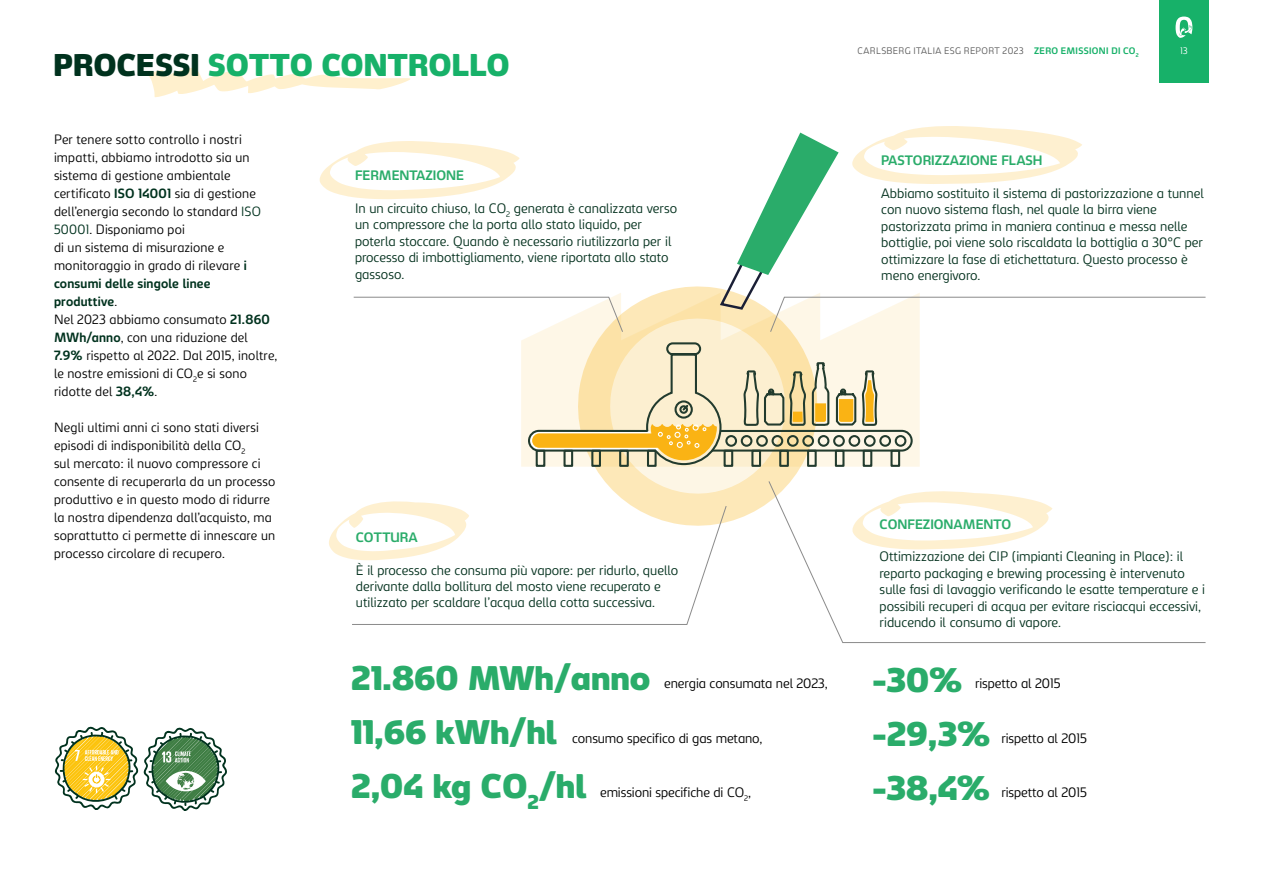
<style>
.page{position:relative;width:1263px;height:893px;background:#fff}
.page>*{position:absolute;margin:0;border:0;box-sizing:border-box;transform-origin:0 0}
.t1{font:900 32.85px "Carlsberg Sans";color:#2aac6a}
.t2{font:900 30px "Carlsberg Sans";color:#17b169}
.t3{font:300 13.2px/16.5px "Carlsberg Sans";color:#05321f}
.t4{font:300 13.2px "Carlsberg Sans";letter-spacing:-.01em;color:#000}
.t5{font:700 13.2px "Carlsberg Sans";color:#2aac6a}
.t6{font:300 12.75px/18px "Carlsberg Sans";letter-spacing:.015em;color:#000}
.t7{font:300 9px "Carlsberg Sans";letter-spacing:.035em;color:#5a5a5a}
.t8{font:700 9px "Carlsberg Sans";letter-spacing:.04em;color:#17b169}
.t9{font:300 9px "Carlsberg Sans";color:#fff}
.s1{color:#00321e}
.s2{font-weight:700;color:#00321e}
</style>
<div class="page">
<svg style="left:55px;top:727px;width:83px;height:83px"></svg>
<svg style="left:144px;top:728px;width:83px;height:83px"></svg>
<svg style="left:147px;top:68px;width:263px;height:29px"></svg>
<svg style="left:320px;top:126px;width:886px;height:433px"></svg>
<svg style="left:351px;top:505px;width:376px;height:120px"></svg>
<svg style="left:768px;top:480px;width:438px;height:163px"></svg>
<div style="left:1159px;top:0;width:50px;height:83px;background:#17b169"></div>
<svg style="left:1175px;top:17px;width:17px;height:21px"></svg>
<h2 class="t2" style="left:54px;top:44px;width:458px"><span class="s1">PROCESSI</span> SOTTO CONTROLLO</h2>
<p class="t6" style="left:54px;top:130px;width:225px">Per tenere sotto controllo i nostri impatti, abbiamo introdotto sia un sistema di gestione ambientale certificato <span class="s2">ISO 14001</span> sia di gestione dell’energia secondo lo standard <span class="s1">ISO<br>50001</span>. Disponiamo poi<br>di un sistema di misurazione e monitoraggio in grado di rilevare <span class="s2">i consumi delle singole linee<br>produttive</span>.<br>Nel 2023 abbiamo consumato <span class="s2">21.860<br>MWh/anno</span>, con una riduzione del<br><span class="s2">7.9%</span> rispetto al 2022. Dal 2015, inoltre, le nostre emissioni di CO<sub>2</sub>e si sono ridotte del <span class="s2">38,4%</span>.</p>
<p class="t6" style="left:54px;top:418px;width:223px">Negli ultimi anni ci sono stati diversi episodi di indisponibilità della CO<sub>2<br></sub>sul mercato: il nuovo compressore ci consente di recuperarla da un processo produttivo e in questo modo di ridurre la nostra dipendenza dall’acquisto, ma soprattutto ci permette di innescare un processo circolare di recupero.</p>
<p class="t5" style="left:355px;top:166px;width:111px">FERMENTAZIONE</p>
<p class="t3" style="left:355px;top:199px;width:324px">In un circuito chiuso, la CO<sub>2</sub> generata è canalizzata verso un compressore che la porta allo stato liquido, per poterla stoccare. Quando è necessario riutilizzarla per il processo di imbottigliamento, viene riportata allo stato gassoso.</p>
<p class="t5" style="left:356px;top:528px;width:63px">COTTURA</p>
<p class="t3" style="left:356px;top:561px;width:324px">È il processo che consuma più vapore: per ridurlo, quello derivante dalla bollitura del mosto viene recuperato e utilizzato per scaldare l’acqua della cotta successiva.</p>
<p class="t7" style="left:858px;top:45px;width:167px">CARLSBERG ITALIA ESG REPORT 2023</p>
<p class="t9" style="left:1180px;top:45px;width:9px">13</p>
<p class="t8" style="left:1034px;top:45px;width:106px">ZERO EMISSIONI DI CO<sub>2</sub></p>
<p class="t5" style="left:881px;top:151px;width:163px">PASTORIZZAZIONE FLASH</p>
<p class="t3" style="left:881px;top:184px;width:324px">Abbiamo sostituito il sistema di pastorizzazione a tunnel con nuovo sistema flash, nel quale la birra viene pastorizzata prima in maniera continua e messa nelle bottiglie, poi viene solo riscaldata la bottiglia a 30°C per ottimizzare la fase di etichettatura. Questo processo è meno energivoro.</p>
<p class="t5" style="left:880px;top:515px;width:133px">CONFEZIONAMENTO</p>
<p class="t3" style="left:880px;top:548px;width:327px">Ottimizzazione dei CIP (impianti Cleaning in Place): il reparto packaging e brewing processing è intervenuto sulle fasi di lavaggio verificando le esatte temperature e i possibili recuperi di acqua per evitare risciacqui eccessivi, riducendo il consumo di vapore.</p>
<h1 class="t1" style="left:351px;top:654px;width:301px">21.860 MWh/anno</h1>
<p class="t4" style="left:664px;top:675px;width:165px">energia consumata nel 2023,</p>
<h1 class="t1" style="left:872px;top:656px;width:91px">-30%</h1>
<p class="t4" style="left:975px;top:675px;width:87px">rispetto al 2015</p>
<h1 class="t1" style="left:351px;top:709px;width:207px">11,66 kWh/hl</h1>
<p class="t4" style="left:572px;top:729px;width:192px">consumo specifico di gas metano,</p>
<h1 class="t1" style="left:872px;top:710px;width:119px">-29,3%</h1>
<p class="t4" style="left:1001px;top:729px;width:87px">rispetto al 2015</p>
<p class="t4" style="left:600px;top:783px;width:152px">emissioni specifiche di CO<sub>2</sub>,</p>
<h1 class="t1" style="left:351px;top:763px;width:237px">2,04 kg CO<sub>2</sub>/hl</h1>
<h1 class="t1" style="left:872px;top:764px;width:119px">-38,4%</h1>
<p class="t4" style="left:1001px;top:783px;width:87px">rispetto al 2015</p>
</div>
